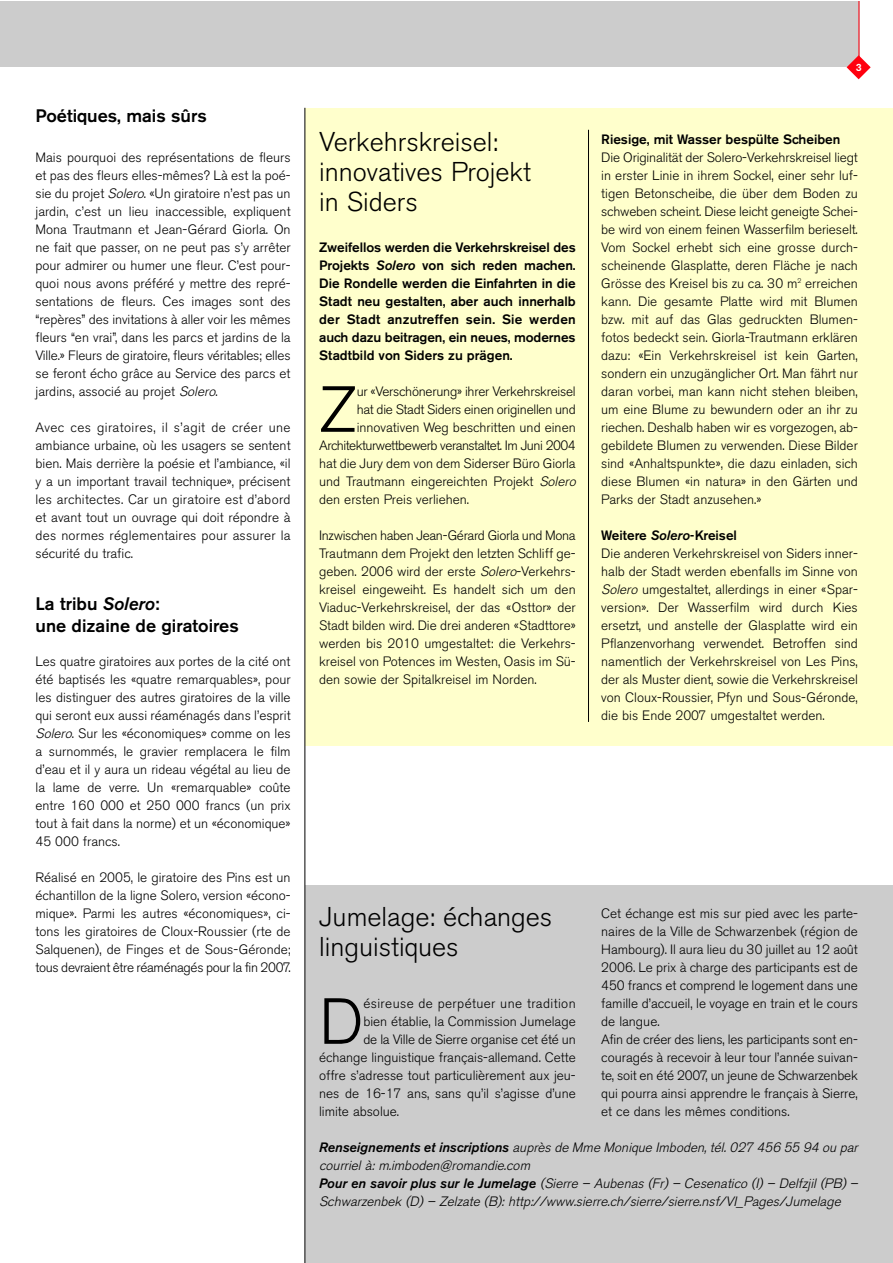
<style>
.page{position:relative;width:893px;height:1263px;background:#fff}
.page>*{position:absolute;margin:0;border:0;box-sizing:border-box;transform-origin:0 0}
.t1{font:300 64.5px "Akzidenz Grotesk BE";color:#000}
.t2{font:300 27px/30px "Akzidenz Grotesk BE";color:#000}
.t3{font:500 18px/21.6px "Akzidenz Grotesk BE";color:#000}
.t4{font:300 13.5px/18px "Akzidenz Grotesk BE";color:#000;text-align:justify}
.t5{font:500 13.5px/18px "Akzidenz Grotesk BE";color:#000;text-align:justify}
.t6{font:italic 300 13.5px/18px "Akzidenz Grotesk BE";color:#000}
.t7{font:300 13.5px "Akzidenz Grotesk BE";letter-spacing:-.02em;color:#000}
.t8{font:300 13.5px "Akzidenz Grotesk BE";letter-spacing:-.035em;color:#000}
.t9{font:300 13.5px "Akzidenz Grotesk BE";letter-spacing:.03em;color:#000}
.t10{font:500 10.5px "Akzidenz Grotesk BE";color:#fff}
.s1{font-style:italic}
.s2{font-weight:500}
.s3{font-weight:500;font-style:italic}
</style>
<div class="page">
<div style="left:0;top:2px;width:859px;height:65px;background:#ccc"></div>
<div style="left:305px;top:108px;width:587px;height:638px;background:#ffc"></div>
<div style="left:305px;top:886px;width:587px;height:377px;background:#ccc"></div>
<hr style="left:588px;top:130px;width:1px;height:592px;background:#000">
<svg style="left:846px;top:55px;width:24px;height:24px"></svg>
<hr style="left:858px;top:2px;width:1px;height:65px;background:#ff000f">
<hr style="left:304px;top:108px;width:1px;height:1155px;background:#000">
<h3 class="t3" style="left:36px;top:106px;width:173px">Poétiques, mais sûrs</h3>
<p class="t4" style="left:36px;top:150px;width:256px">Mais pourquoi des représentations de fleurs et pas des fleurs elles-mêmes? Là est la poé&shy;sie du projet <span class="s1">Solero</span>. «Un giratoire n’est pas un jardin, c’est un lieu inaccessible, expliquent Mona Trautmann et Jean-Gérard Giorla. On ne fait que passer, on ne peut pas s’y arrêter pour admirer ou humer une fleur. C’est pour&shy;quoi nous avons préféré y mettre des repré&shy;sentations de fleurs. Ces images sont des “repères” des invitations à aller voir les mêmes fleurs “en vrai”, dans les parcs et jardins de la Ville.» Fleurs de giratoire, fleurs véritables; elles se feront écho grâce au Service des parcs et jardins, associé au projet <span class="s1">Solero</span>.</p>
<p class="t4" style="left:36px;top:420px;width:256px">Avec ces giratoires, il s’agit de créer une ambiance urbaine, où les usagers se sentent bien. Mais derrière la poésie et l’ambiance, «il y a un important travail technique», précisent les architectes. Car un giratoire est d’abord et avant tout un ouvrage qui doit répondre à des normes réglementaires pour assurer la sécurité du trafic.</p>
<h3 class="t3" style="left:36px;top:594px;width:205px">La tribu <span class="s1">Solero</span>:<br>une dizaine de giratoires</h3>
<p class="t4" style="left:36px;top:654px;width:256px">Les quatre giratoires aux portes de la cité ont été baptisés les «quatre remarquables», pour les distinguer des autres giratoires de la ville qui seront eux aussi réaménagés dans l’esprit <span class="s1">Solero</span>. Sur les «économiques» comme on les a surnommés, le gravier remplacera le film d’eau et il y aura un rideau végétal au lieu de la lame de verre. Un «remarquable» coûte entre 160 000 et 250 000 francs (un prix tout à fait dans la norme) et un «économique» 45 000 francs.</p>
<p class="t4" style="left:36px;top:870px;width:256px">Réalisé en 2005, le giratoire des Pins est un échantillon de la ligne Solero, version «écono&shy;mique». Parmi les autres «économiques», ci&shy;tons les giratoires de Cloux-Roussier (rte de Salquenen), de Finges et de Sous-Géronde; tous devraient être réaménagés pour la fin 2007.</p>
<h2 class="t2" style="left:319px;top:130px;width:213px">Verkehrskreisel: innovatives Projekt in Siders</h2>
<p class="t5" style="left:319px;top:239px;width:258px">Zweifellos werden die Verkehrskreisel des Projekts <span class="s1">Solero</span> von sich reden machen.<br>Die Rondelle werden die Einfahrten in die Stadt neu gestalten, aber auch innerhalb der Stadt anzutreffen sein. Sie werden auch dazu beitragen, ein neues, modernes Stadtbild von Siders zu prägen.</p>
<h1 class="t1" style="left:319px;top:386px;width:39px">Z</h1>
<p class="t7" style="left:356px;top:386px;width:220px">ur «Verschönerung» ihrer Verkehrskreisel</p>
<p class="t7" style="left:356px;top:404px;width:220px">hat die Stadt Siders einen originellen und</p>
<p class="t4" style="left:356px;top:420px;width:220px">innovativen Weg beschritten und einen</p>
<p class="t8" style="left:319px;top:440px;width:258px">Architekturwettbewerb veranstaltet. Im Juni 2004</p>
<p class="t4" style="left:319px;top:456px;width:258px">hat die Jury dem von dem Siderser Büro Giorla</p>
<p class="t4" style="left:319px;top:474px;width:261px">und Trautmann eingereichten Projekt <span class="s1">Solero</span></p>
<p class="t4" style="left:319px;top:492px;width:151px">den ersten Preis verliehen.</p>
<p class="t4" style="left:319px;top:528px;width:258px">Inzwischen haben Jean-Gérard Giorla und Mona Trautmann dem Projekt den letzten Schliff ge&shy;geben. 2006 wird der erste <span class="s1">Solero</span>-Verkehrs&shy;kreisel eingeweiht. Es handelt sich um den Viaduc-Verkehrskreisel, der das «Osttor» der Stadt bilden wird. Die drei anderen «Stadttore» werden bis 2010 umgestaltet: die Verkehrs&shy;kreisel von Potences im Westen, Oasis im Sü&shy;den sowie der Spitalkreisel im Norden.</p>
<p class="t10" style="left:855px;top:63px;width:7px">3</p>
<p class="t5" style="left:601px;top:131px;width:241px">Riesige, mit Wasser bespülte Scheiben</p>
<p class="t4" style="left:601px;top:150px;width:258px">Die Originalität der Solero-Verkehrskreisel liegt in erster Linie in ihrem Sockel, einer sehr luf&shy;tigen Betonscheibe, die über dem Boden zu schweben scheint. Diese leicht geneigte Schei&shy;be wird von einem feinen Wasserfilm berieselt.<br>Vom Sockel erhebt sich eine grosse durch&shy;scheinende Glasplatte, deren Fläche je nach Grösse des Kreisel bis zu ca. 30 m<sup>2</sup> erreichen kann. Die gesamte Platte wird mit Blumen bzw. mit auf das Glas gedruckten Blumen&shy;fotos bedeckt sein. Giorla-Trautmann erklären dazu: «Ein Verkehrskreisel ist kein Garten, sondern ein unzugänglicher Ort. Man fährt nur daran vorbei, man kann nicht stehen bleiben, um eine Blume zu bewundern oder an ihr zu riechen. Deshalb haben wir es vorgezogen, ab&shy;gebildete Blumen zu verwenden. Diese Bilder sind «Anhaltspunkte», die dazu einladen, sich diese Blumen «in natura» in den Gärten und Parks der Stadt anzusehen.»</p>
<p class="t4" style="left:601px;top:528px;width:258px;text-align:left"><span class="s2">Weitere</span> <span class="s3">Solero</span><span class="s2">-Kreisel<br></span>Die anderen Verkehrskreisel von Siders inner&shy;halb der Stadt werden ebenfalls im Sinne von <span class="s1">Solero</span> umgestaltet, allerdings in einer «Spar&shy;version». Der Wasserfilm wird durch Kies ersetzt, und anstelle der Glasplatte wird ein Pflanzenvorhang verwendet. Betroffen sind namentlich der Verkehrskreisel von Les Pins, der als Muster dient, sowie die Verkehrskreisel von Cloux-Roussier, Pfyn und Sous-Géronde, die bis Ende 2007 umgestaltet werden.</p>
<h2 class="t2" style="left:319px;top:904px;width:235px">Jumelage: échanges linguistiques</h2>
<h1 class="t1" style="left:319px;top:998px;width:46px">D</h1>
<p class="t9" style="left:363px;top:998px;width:214px">ésireuse de perpétuer une tradition</p>
<p class="t4" style="left:601px;top:906px;width:258px;text-align:left">Cet échange est mis sur pied avec les parte&shy;naires de la Ville de Schwarzenbek (région de Hambourg). Il aura lieu du 30 juillet au 12 août 2006. Le prix à charge des participants est de 450 francs et comprend le logement dans une famille d’accueil, le voyage en train et le cours de langue.<br>Afin de créer des liens, les participants sont en&shy;couragés à recevoir à leur tour l’année suivan&shy;te, soit en été 2007, un jeune de Schwarzenbek qui pourra ainsi apprendre le français à Sierre, et ce dans les mêmes conditions.</p>
<p class="t6" style="left:319px;top:1140px;width:543px"><span class="s2">Re n s e ign e m e n ts e t in s crip tio n s</span> auprès de Mme Monique Imboden,tél.027 456 55 94 ou par courriel à: m.imboden@romandie.com<br><span class="s2">Po ur e n s a vo ir p lus s ur le Jum e la g e</span> (Sierre – Aubenas (Fr) – Cesenatico (I) – Delfzjil (PB) – Schwarzenbek (D) – Zelzate (B): http://www.sierre.ch/sierre/sierre.nsf/VI_Pages/Jumelage</p>
<p class="t4" style="left:363px;top:1014px;width:214px">bien établie, la Commission Jumelage</p>
<p class="t4" style="left:363px;top:1032px;width:214px">de la Ville de Sierre organise cet été un</p>
<p class="t4" style="left:319px;top:1050px;width:258px">échange linguistique français-allemand. Cette</p>
<p class="t4" style="left:319px;top:1068px;width:258px">offre s’adresse tout particulièrement aux jeu-</p>
<p class="t4" style="left:319px;top:1086px;width:258px">nes de 16-17 ans, sans qu’il s’agisse d’une</p>
<p class="t4" style="left:319px;top:1104px;width:81px">limite absolue.</p>
</div>
